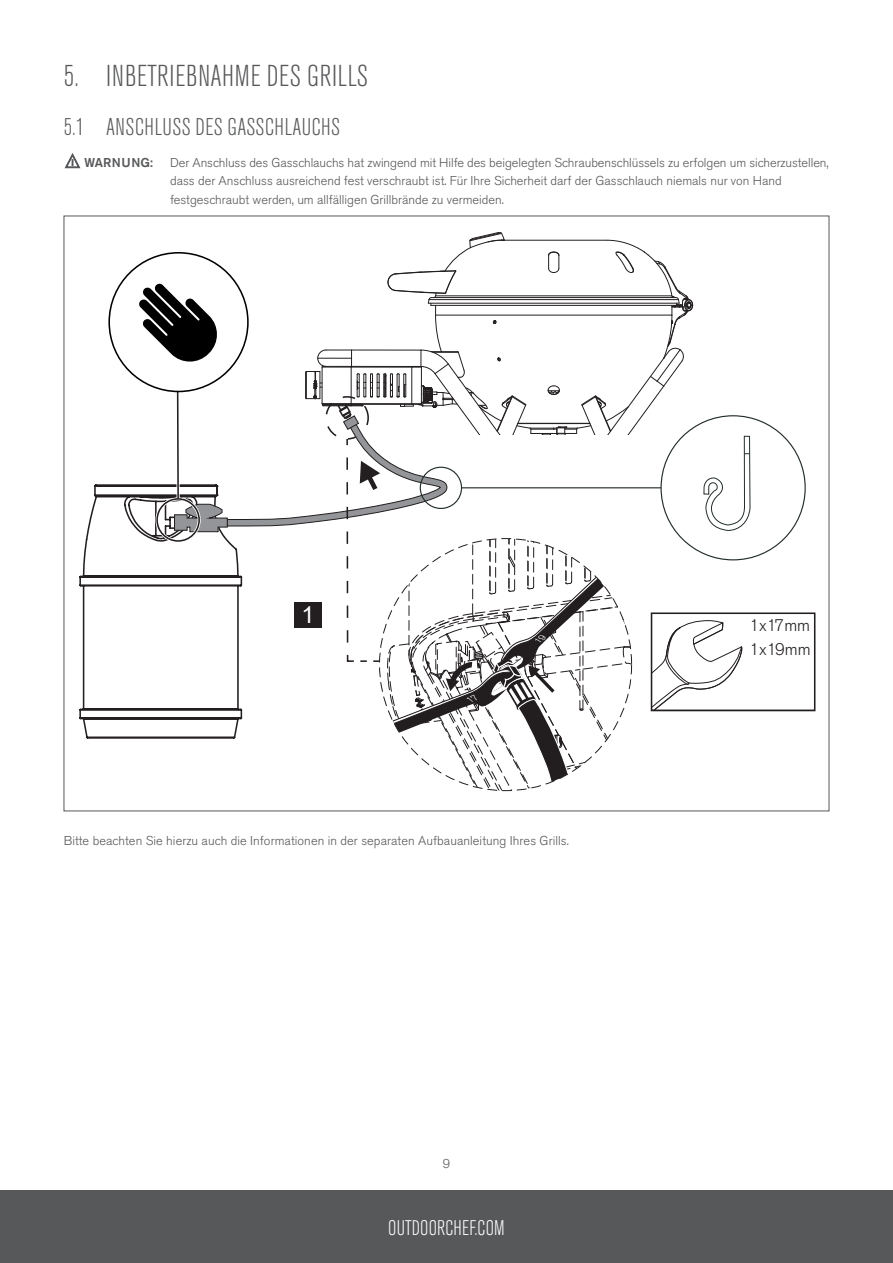
<style>
.page{position:relative;width:893px;height:1263px;background:#fff}
.page>*{position:absolute;margin:0;border:0;box-sizing:border-box;transform-origin:0 0}
.Main_Title{font:300 condensed 30px "Akzidenz Grotesk Pro";letter-spacing:.03em;color:#57585a}
.Sub_Title{font:300 condensed 24px "Akzidenz Grotesk Pro";letter-spacing:.02em;color:#57585a}
.t1{font:23.4px "Arial";color:#fff}
.t2{font:300 condensed 21px "Akzidenz Grotesk Pro";letter-spacing:.01em;color:#fff}
.t3{font:300 16.8px/23.9px "Akzidenz Grotesk Pro";color:#231f20}
.t4{font:300 12.75px/18.8px "Akzidenz Grotesk Pro";color:#57585a}
.t5{font:500 12.75px "Akzidenz Grotesk Pro";letter-spacing:.02em;color:#57585a}
</style>
<div class="page">
<div style="left:0;top:1191px;width:893px;height:72px;background:#57585a"></div>
<div style="left:651px;top:612px;width:164px;height:99px;border:2px solid #231f20"></div>
<svg style="left:79px;top:232px;width:671px;height:559px"></svg>
<p class="Main_Title" style="left:64px;top:56px;width:306px">5. INBETRIEBNAHME DES GRILLS</p>
<p class="Sub_Title" style="left:64px;top:111px;width:278px">5.1 ANSCHLUSS DES GASSCHLAUCHS</p>
<p class="t5" style="left:64px;top:154px;width:91px">⚠ WARNUNG:</p>
<p class="t4" style="left:170px;top:153px;width:660px">Der Anschluss des Gasschlauchs hat zwingend mit Hilfe des beigelegten Schraubenschlüssels zu erfolgen um sicherzustellen, dass der Anschluss ausreichend fest verschraubt ist. Für Ihre Sicherheit darf der Gasschlauch niemals nur von Hand festgeschraubt werden, um allfälligen Grillbrände zu vermeiden.</p>
<p class="t1" style="left:302px;top:599px;width:15px">1</p>
<p class="t4" style="left:64px;top:831px;width:507px">Bitte beachten Sie hierzu auch die Informationen in der separaten Aufbauanleitung Ihres Grills.</p>
<p class="t4" style="left:443px;top:1154px;width:9px">9</p>
<h3 class="t2" style="left:388px;top:1214px;width:118px">OUTDOORCHEF.COM</h3>
<p class="t3" style="left:749px;top:613px;width:63px">1x17mm<br>1x19mm</p>
</div>
